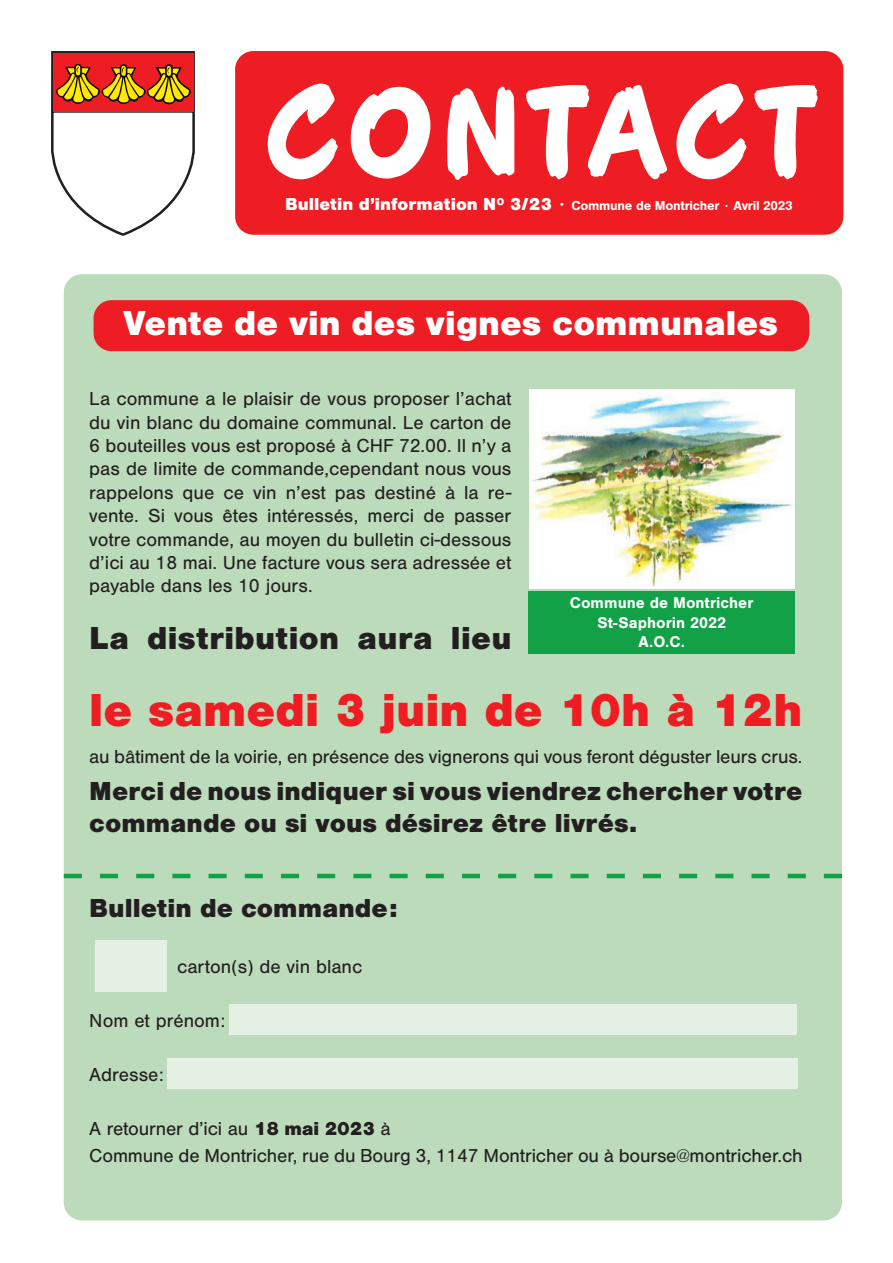
<style>
.page{position:relative;width:893px;height:1263px;background:#fff}
.page>*{position:absolute;margin:0;border:0;box-sizing:border-box;transform-origin:0 0}
.t1{font:124.5px "Filmotype Austin";letter-spacing:.055em;color:#fff}
.t2{font:900 48px "Nimbus San";color:#ee1d23}
.t3{font:900 36px "Nimbus San";color:#fff}
.t4{font:900 33px "Nimbus San";letter-spacing:.01em;color:#231f20}
.t5{font:900 27px/32.4px "Nimbus San";color:#231f20}
.t6{font:19.5px/23.4px "Nimbus San";letter-spacing:-.01em;color:#231f20;text-align:justify}
.t7{font:900 18px "Nimbus San";color:#fff}
.t8{font:700 16.05px/19.4px "Nimbus San";color:#fff;text-align:center}
.s1{font-weight:700;font-size:13.5px}
.s2{font-weight:900}
</style>
<div class="page">
<div style="left:235px;top:51px;width:608px;height:184px;background:#ee1d23;border-radius:18px"></div>
<svg style="left:51px;top:51px;width:145px;height:1170px"></svg>
<svg style="left:52px;top:52px;width:142px;height:182px"></svg>
<div style="left:64px;top:274px;width:778px;height:946px;background:#bcdbbb;border-radius:18px"></div>
<div style="left:94px;top:300px;width:715px;height:51px;background:#ee1d23;border-radius:18px"></div>
<svg style="left:64px;top:874px;width:778px;height:4px"></svg>
<div style="left:230px;top:1003px;width:567px;height:31px;background:#e3f0e3"></div>
<div style="left:167px;top:1058px;width:630px;height:31px;background:#e3f0e3"></div>
<img style="left:530px;top:389px;width:265px;height:200px">
<div style="left:528px;top:591px;width:267px;height:63px;background:#12a146"></div>
<div style="left:96px;top:940px;width:71px;height:52px;background:#e3f0e3"></div>
<h1 class="t1" style="left:265px;top:53px;width:549px">CONTACT</h1>
<p class="t7" style="left:285px;top:194px;width:509px">Bulletin d’information N⁰ 3/23 ℅ <span class="s1">Commune de Montricher</span> <sub>℅</sub> <span class="s1">Avril 2023</span></p>
<h3 class="t3" style="left:123px;top:302px;width:656px">Vente de vin des vignes communales</h3>
<p class="t6" style="left:89px;top:387px;width:424px">La commune a le plaisir de vous proposer l’achat du vin blanc du domaine communal. Le carton de 6 bouteilles vous est proposé à CHF 72.00. Il n’y a pas de limite de commande,cependant nous vous rappelons que ce vin n’est pas destiné à la re&shy;vente. Si vous êtes intéressés, merci de passer votre commande, au moyen du bulletin ci-dessous d’ici au 18 mai. Une facture vous sera adressée et payable dans les 10 jours.</p>
<h3 class="t4" style="left:89px;top:619px;width:424px">La distribution aura lieu</h3>
<p class="t8" style="left:570px;top:593px;width:185px">Commune de Montricher<br>St-Saphorin 2022<br>A.O.C.</p>
<h2 class="t2" style="left:89px;top:682px;width:715px">le samedi 3 juin de 10h à 12h</h2>
<p class="t6" style="left:89px;top:745px;width:715px">au bâtiment de la voirie, en présence des vignerons qui vous feront déguster leurs crus.</p>
<h3 class="t5" style="left:89px;top:775px;width:715px">Merci de nous indiquer si vous viendrez chercher votre commande ou si vous désirez être livrés.</h3>
<h3 class="t5" style="left:89px;top:892px;width:310px">Bulletin de commande:</h3>
<p class="t6" style="left:177px;top:955px;width:187px">carton(s) de vin blanc</p>
<p class="t6" style="left:89px;top:1009px;width:138px">Nom et prénom:</p>
<p class="t6" style="left:89px;top:1063px;width:76px">Adresse:</p>
<p class="t6" style="left:89px;top:1115px;width:715px;line-height:27px">A retourner d’ici au <span class="s2">18 mai 2023</span> à<br>Commune de Montricher, rue du Bourg 3, 1147 Montricher ou à bourse@montricher.ch</p>
</div>
